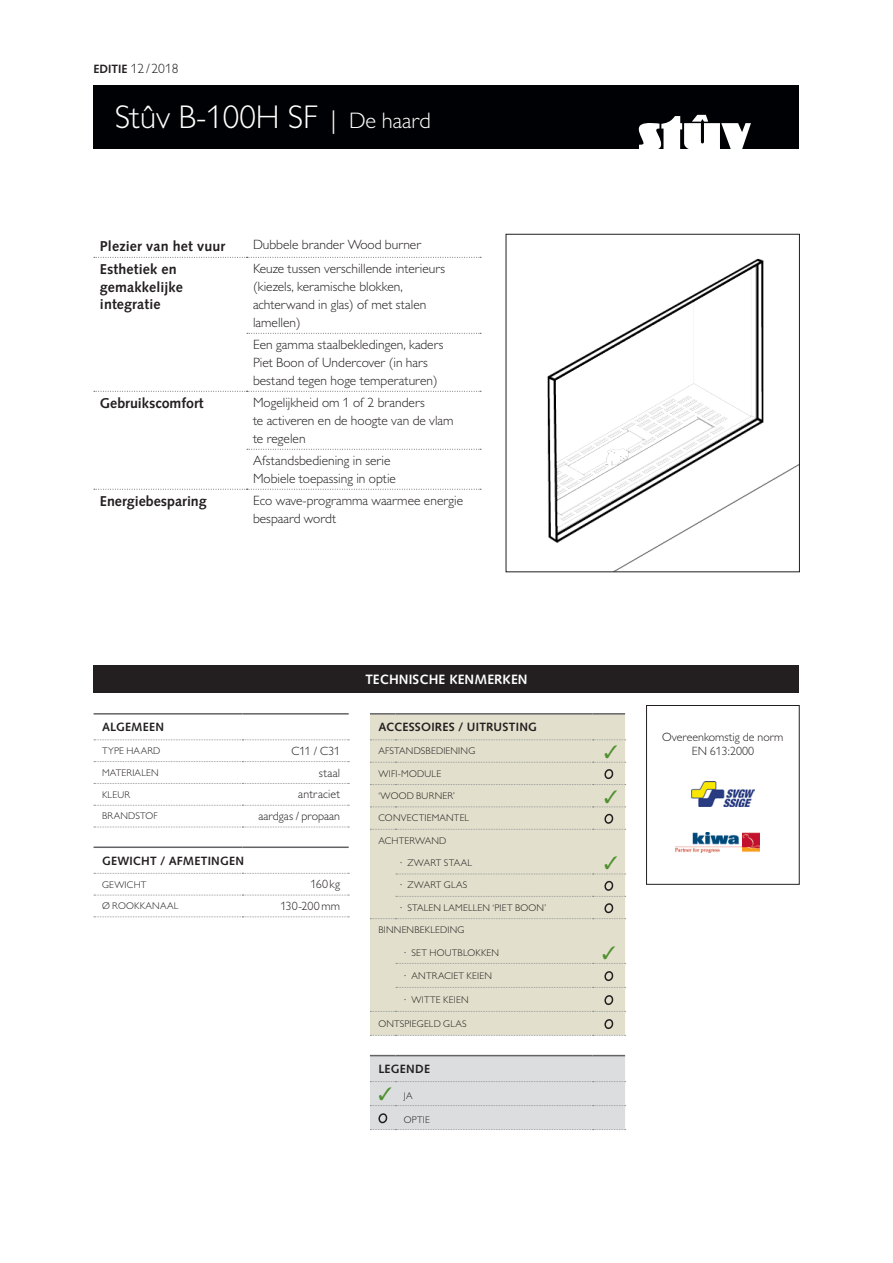
<style>
.page{position:relative;width:893px;height:1263px;background:#fff}
.page>*{position:absolute;margin:0;border:0;box-sizing:border-box;transform-origin:0 0}
.t1{font:300 33px "Gill Sans MT Pro";color:#fff}
.t2{font:700 14.25px/17.1px "Syntax LT Std";letter-spacing:.01em;color:#231f20}
.t3{font:300 13.5px/18px "Gill Sans MT Pro";color:#231f20}
.t4{font:700 13.5px "Syntax LT Std";letter-spacing:.01em;color:#fff}
.t5{font:300 12px/14.4px "Gill Sans MT Pro";color:#231f20;text-align:center}
.t6{font:700 12px "Syntax LT Std";letter-spacing:.02em;color:#231f20}
.t7{font:300 9.75px "Gill Sans MT Pro";letter-spacing:.02em;color:#231f20}
.s1{font-family:"Syntax LT Std";font-weight:700;font-size:12px}
.s2{font-size:25.5px}
.s3{font-size:22.5px}
.s4{color:#509030}
</style>
<div class="page">
<div style="left:94px;top:85px;width:705px;height:64px;background:#000104"></div>
<svg style="left:639px;top:115px;width:112px;height:34px"></svg>
<img style="left:547px;top:258px;width:251px;height:312px">
<div style="left:506px;top:234px;width:294px;height:338px;border:1px solid #231f20"></div>
<div style="left:646px;top:705px;width:153px;height:179px;border:1px solid #231f20"></div>
<img style="left:691px;top:781px;width:63px;height:25px">
<img style="left:675px;top:832px;width:85px;height:20px">
<hr style="left:94px;top:713px;width:148px;height:1px;background:#636366">
<hr style="left:242px;top:713px;width:107px;height:1px;background:#636366">
<hr style="left:94px;top:846px;width:148px;height:2px;background:#636366">
<hr style="left:242px;top:846px;width:107px;height:2px;background:#636366">
<svg style="left:94px;top:739px;width:255px;height:1px"></svg>
<svg style="left:94px;top:761px;width:255px;height:1px"></svg>
<svg style="left:94px;top:783px;width:255px;height:1px"></svg>
<svg style="left:94px;top:805px;width:255px;height:1px"></svg>
<svg style="left:94px;top:873px;width:255px;height:1px"></svg>
<svg style="left:94px;top:895px;width:255px;height:1px"></svg>
<svg style="left:94px;top:827px;width:255px;height:1px"></svg>
<svg style="left:94px;top:916px;width:255px;height:1px"></svg>
<div style="left:94px;top:665px;width:705px;height:27px;background:#231f20"></div>
<svg style="left:94px;top:257px;width:387px;height:1px"></svg>
<svg style="left:247px;top:333px;width:234px;height:1px"></svg>
<svg style="left:94px;top:391px;width:387px;height:1px"></svg>
<svg style="left:247px;top:449px;width:234px;height:1px"></svg>
<svg style="left:94px;top:489px;width:387px;height:1px"></svg>
<div style="left:370px;top:714px;width:255px;height:304px;background:#e2e0cc"></div>
<svg style="left:370px;top:713px;width:25px;height:1px"></svg>
<hr style="left:395px;top:713px;width:198px;height:1px;background:#636366">
<hr style="left:593px;top:713px;width:32px;height:1px;background:#636366">
<svg style="left:370px;top:813px;width:256px;height:17px;background:#dedcc9"></svg>
<div style="left:370px;top:880px;width:256px;height:39px;background:#e2e0cc"></div>
<svg style="left:396px;top:970px;width:230px;height:18px;background:#dedcc9"></svg>
<svg style="left:370px;top:994px;width:256px;height:18px;background:#dedcc9"></svg>
<svg style="left:370px;top:1018px;width:256px;height:18px;background:#deddca"></svg>
<div style="left:370px;top:1055px;width:256px;height:75px;background:#dcdddf"></div>
<svg style="left:370px;top:739px;width:256px;height:68px;background:#dfddca"></svg>
<div style="left:396px;top:856px;width:230px;height:18px;background:#e2e0cc"></div>
<div style="left:396px;top:946px;width:230px;height:18px;background:#e2e0cc"></div>
<p class="t3" style="left:94px;top:59px;width:87px"><span class="s1">EDITIE</span> 12/ 2018</p>
<h1 class="t1" style="left:115px;top:97px;width:317px">Stûv B-100H SF <span class="s2">|</span> <span class="s3">De haard</span></h1>
<p class="t2" style="left:100px;top:238px;width:127px">Plezier van het vuur</p>
<p class="t3" style="left:253px;top:236px;width:170px">Dubbele brander Wood burner</p>
<p class="t2" style="left:100px;top:261px;width:85px">Esthetiek en gemakkelijke integratie</p>
<p class="t3" style="left:253px;top:259px;width:194px">Keuze tussen verschillende interieurs (kiezels, keramische blokken, achterwand in glas) of met stalen lamellen)</p>
<p class="t3" style="left:253px;top:335px;width:192px">Een gamma staalbekledingen, kaders<br>Piet Boon of Undercover (in hars bestand tegen hoge temperaturen)</p>
<p class="t2" style="left:100px;top:395px;width:105px">Gebruikscomfort</p>
<p class="t3" style="left:253px;top:393px;width:202px">Mogelijkheid om 1 of 2 branders<br>te activeren en de hoogte van de vlam te regelen</p>
<p class="t3" style="left:253px;top:451px;width:144px">Afstandsbediening in serie<br>Mobiele toepassing in optie</p>
<p class="t2" style="left:100px;top:493px;width:108px">Energiebesparing</p>
<p class="t3" style="left:253px;top:491px;width:212px">Eco wave-programma waarmee energie bespaard wordt</p>
<p class="t6" style="left:102px;top:720px;width:64px">ALGEMEEN</p>
<p class="t7" style="left:102px;top:745px;width:60px">TYPE HAARD</p>
<p class="t5" style="left:292px;top:743px;width:50px">C11 / C31</p>
<p class="t7" style="left:102px;top:767px;width:58px">MATERIALEN</p>
<p class="t5" style="left:319px;top:765px;width:23px">staal</p>
<p class="t7" style="left:102px;top:788px;width:30px">KLEUR</p>
<p class="t5" style="left:298px;top:787px;width:43px">antraciet</p>
<p class="t7" style="left:102px;top:810px;width:57px">BRANDSTOF</p>
<p class="t5" style="left:258px;top:809px;width:83px">aardgas / propaan</p>
<p class="t6" style="left:102px;top:854px;width:144px">GEWICHT / AFMETINGEN</p>
<p class="t7" style="left:102px;top:878px;width:46px">GEWICHT</p>
<p class="t5" style="left:310px;top:877px;width:31px">160kg</p>
<p class="t7" style="left:102px;top:900px;width:78px">Ø ROOKKANAAL</p>
<p class="t5" style="left:280px;top:899px;width:61px">130-200mm</p>
<p class="t4" style="left:365px;top:671px;width:164px">TECHNISCHE KENMERKEN</p>
<p class="t6" style="left:378px;top:720px;width:160px">ACCESSOIRES / UITRUSTING</p>
<p class="t7" style="left:378px;top:745px;width:98px">AFSTANDSBEDIENING</p>
<p class="t7" style="left:378px;top:767px;width:64px">WIFI-MODULE</p>
<p class="t7" style="left:378px;top:790px;width:78px">‘WOOD BURNER’</p>
<p class="t7" style="left:378px;top:812px;width:92px">CONVECTIEMANTEL</p>
<p class="t7" style="left:378px;top:835px;width:69px">ACHTERWAND</p>
<p class="t7" style="left:400px;top:857px;width:74px">· ZWART STAAL</p>
<p class="t7" style="left:400px;top:879px;width:69px">· ZWART GLAS</p>
<p class="t7" style="left:400px;top:902px;width:148px">· STALEN LAMELLEN ‘PIET BOON’</p>
<p class="t7" style="left:378px;top:924px;width:87px">BINNENBEKLEDING</p>
<p class="t7" style="left:404px;top:946px;width:97px">· SET HOUTBLOKKEN</p>
<p class="t7" style="left:404px;top:969px;width:89px">· ANTRACIET KEIEN</p>
<p class="t7" style="left:404px;top:993px;width:66px">· WITTE KEIEN</p>
<p class="t7" style="left:378px;top:1017px;width:90px">ONTSPIEGELD GLAS</p>
<p class="t6" style="left:378px;top:1062px;width:53px">LEGENDE</p>
<p class="t7" style="left:378px;top:1090px;width:36px"><span class="s4">✓</span> JA</p>
<p class="t7" style="left:404px;top:1114px;width:28px">OPTIE</p>
<p class="t5" style="left:662px;top:729px;width:123px">Overeenkomstig de norm<br>EN 613:2000</p>
</div>
